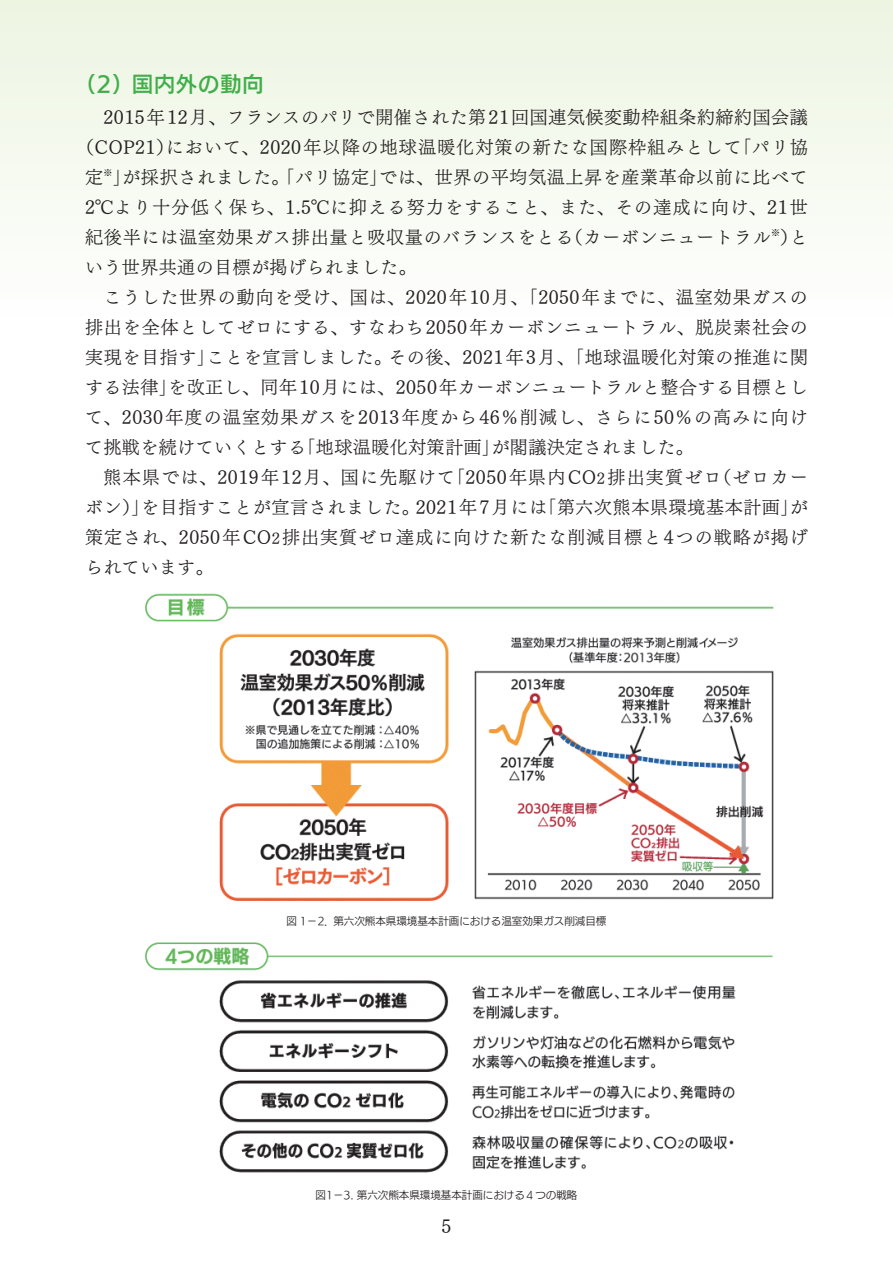
<style>
.page{position:relative;width:893px;height:1263px;background:#fff}
.page>*{position:absolute;margin:0;border:0;box-sizing:border-box;transform-origin:0 0}
.t1{font:21px "UD Kakugo Large Pr 6 DB";letter-spacing:.05em;color:#40ae49}
.t2{font:18px "UD Mincho Pro L";letter-spacing:.04em;color:#231f20}
.t3{font:18px "UD Mincho Pro L";letter-spacing:.065em;color:#231f20}
.t4{font:18px "UD Mincho Pro L";letter-spacing:.06em;color:#231f20}
.t5{font:18px "UD Mincho Pro L";letter-spacing:.07em;color:#231f20}
.t6{font:10.5px "UD Kakugo Large Pr 6 R";color:#231f20}
.s1{font-size:15px}
</style>
<div class="page">
<div style="left:0;top:0;width:893px;height:1263px;background:linear-gradient(to bottom,#f7faf1,#fff)"></div>
<img style="left:137px;top:591px;width:640px;height:314px">
<img style="left:137px;top:936px;width:641px;height:243px">
<p class="t1" style="left:75px;top:72px;width:190px">（2）国内外の動向</p>
<p class="t2" style="left:103px;top:103px;width:706px">2015年12月、フランスのパリで開催された第21回国連気候変動枠組条約締約国会議</p>
<p class="t4" style="left:76px;top:133px;width:733px">（COP21）において、2020年以降の地球温暖化対策の新たな国際枠組みとして「パリ協</p>
<p class="t2" style="left:85px;top:163px;width:724px">定<sup>※</sup>」が採択されました。「パリ協定」では、世界の平均気温上昇を産業革命以前に比べて</p>
<p class="t3" style="left:85px;top:193px;width:724px">2℃より十分低く保ち、1.5℃に抑える努力をすること、また、その達成に向け、21世</p>
<p class="t2" style="left:85px;top:223px;width:724px">紀後半には温室効果ガス排出量と吸収量のバランスをとる（カーボンニュートラル<sup>※</sup>）と</p>
<p class="t2" style="left:85px;top:253px;width:333px">いう世界共通の目標が掲げられました。</p>
<p class="t2" style="left:104px;top:283px;width:706px">こうした世界の動向を受け、国は、2020年10月、「2050年までに、温室効果ガスの</p>
<p class="t2" style="left:85px;top:313px;width:724px">排出を全体としてゼロにする、すなわち2050年カーボンニュートラル、脱炭素社会の</p>
<p class="t2" style="left:85px;top:343px;width:724px">実現を目指す」ことを宣言しました。その後、2021年3月、「地球温暖化対策の推進に関</p>
<p class="t2" style="left:85px;top:373px;width:724px">する法律」を改正し、同年10月には、2050年カーボンニュートラルと整合する目標とし</p>
<p class="t3" style="left:85px;top:403px;width:724px">て、2030年度の温室効果ガスを2013年度から46％削減し、さらに50％の高みに向け</p>
<p class="t2" style="left:85px;top:433px;width:610px">て挑戦を続けていくとする「地球温暖化対策計画」が閣議決定されました。</p>
<p class="t5" style="left:104px;top:463px;width:706px">熊本県では、2019年12月、国に先駆けて「2050年県内CO<span class="s1">2</span>排出実質ゼロ（ゼロカー</p>
<p class="t2" style="left:85px;top:493px;width:724px">ボン）」を目指すことが宣言されました。2021年7月には「第六次熊本県環境基本計画」が</p>
<p class="t2" style="left:85px;top:523px;width:724px">策定され、2050年CO<span class="s1">2</span>排出実質ゼロ達成に向けた新たな削減目標と4つの戦略が掲げ</p>
<p class="t2" style="left:85px;top:553px;width:130px">られています。</p>
<p class="t6" style="left:287px;top:915px;width:321px">図 1－2．第六次熊本県環境基本計画における温室効果ガス削減目標</p>
<p class="t6" style="left:315px;top:1189px;width:263px">図1－3. 第六次熊本県環境基本計画における４つの戦略</p>
<p class="t2" style="left:441px;top:1212px;width:11px">5</p>
</div>
